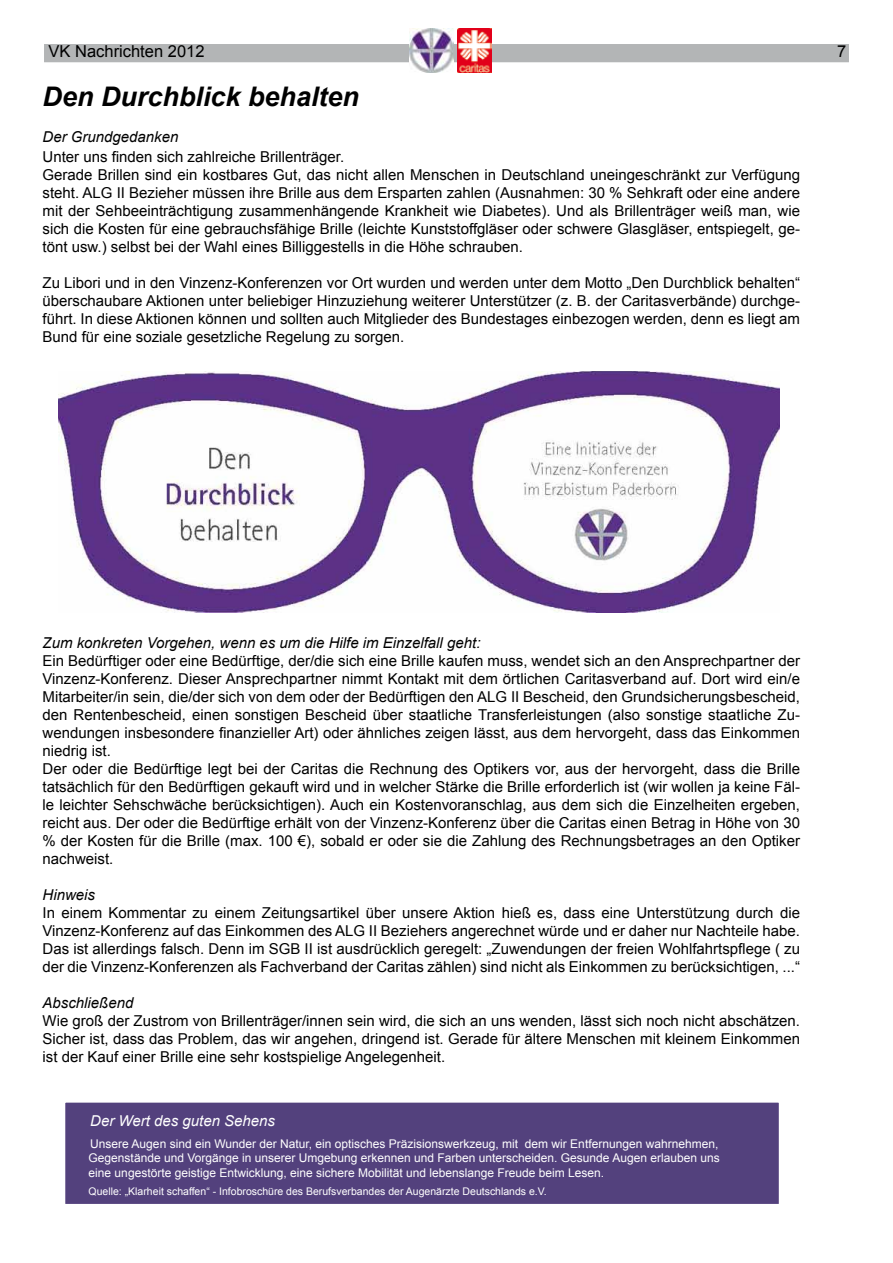
<style>
.page{position:relative;width:893px;height:1263px;background:#fff}
.page>*{position:absolute;margin:0;border:0;box-sizing:border-box;transform-origin:0 0}
.t1{font:italic 700 27px "Arial";color:#000}
.t2{font:16.5px "Arial";color:#000}
.t3{font:15px/18px "Arial";color:#000;text-align:justify}
.t4{font:italic 15px "Arial";color:#000}
.t5{font:italic 15px "Arial";color:#fff}
.t6{font:12px/14.4px "Arial";color:#fff;text-align:justify}
.t7{font:10.5px "Arial";color:#fff}
</style>
<div class="page">
<div style="left:43px;top:43px;width:807px;height:20px;background:#b3b5b6"></div>
<div style="left:43px;top:43px;width:807px;height:21px;border:2px solid #fff"></div>
<img style="left:410px;top:28px;width:44px;height:44px">
<img style="left:458px;top:28px;width:33px;height:44px">
<img style="left:58px;top:371px;width:721px;height:241px">
<div style="left:65px;top:1102px;width:714px;height:103px;background:#53417d"></div>
<div style="left:64px;top:1101px;width:716px;height:104px;border:2px solid #fff"></div>
<p class="t2" style="left:49px;top:41px;width:157px">VK Nachrichten 2012</p>
<p class="t2" style="left:837px;top:41px;width:11px">7</p>
<h1 class="t1" style="left:43px;top:79px;width:318px">Den Durchblick behalten</h1>
<p class="t4" style="left:43px;top:127px;width:137px">Der Grundgedanken</p>
<p class="t3" style="left:43px;top:147px;width:759px;text-align:left">Unter uns finden sich zahlreiche Brillenträger.<br>Gerade Brillen sind ein kostbares Gut, das nicht allen Menschen in Deutschland uneingeschränkt zur Verfügung steht. ALG II Bezieher müssen ihre Brille aus dem Ersparten zahlen (Ausnahmen: 30 % Sehkraft oder eine andere mit der Sehbeeinträchtigung zusammenhängende Krankheit wie Diabetes). Und als Brillenträger weiß man, wie sich die Kosten für eine gebrauchsfähige Brille (leichte Kunststoffgläser oder schwere Glasgläser, entspiegelt, ge&shy;tönt usw.) selbst bei der Wahl eines Billiggestells in die Höhe schrauben.</p>
<p class="t3" style="left:43px;top:273px;width:759px">Zu Libori und in den Vinzenz-Konferenzen vor Ort wurden und werden unter dem Motto „Den Durchblick behalten“ überschaubare Aktionen unter beliebiger Hinzuziehung weiterer Unterstützer (z. B. der Caritasverbände) durchge&shy;führt. In diese Aktionen können und sollten auch Mitglieder des Bundestages einbezogen werden, denn es liegt am Bund für eine soziale gesetzliche Regelung zu sorgen.</p>
<p class="t4" style="left:43px;top:633px;width:439px">Zum konkreten Vorgehen, wenn es um die Hilfe im Einzelfall geht:</p>
<p class="t3" style="left:43px;top:651px;width:759px;text-align:left">Ein Bedürftiger oder eine Bedürftige, der/die sich eine Brille kaufen muss, wendet sich an den Ansprechpartner der Vinzenz-Konferenz. Dieser Ansprechpartner nimmt Kontakt mit dem örtlichen Caritasverband auf. Dort wird ein/e Mitarbeiter/in sein, die/der sich von dem oder der Bedürftigen den ALG II Bescheid, den Grundsicherungsbescheid, den Rentenbescheid, einen sonstigen Bescheid über staatliche Transferleistungen (also sonstige staatliche Zu&shy;wendungen insbesondere finanzieller Art) oder ähnliches zeigen lässt, aus dem hervorgeht, dass das Einkommen niedrig ist.<br>Der oder die Bedürftige legt bei der Caritas die Rechnung des Optikers vor, aus der hervorgeht, dass die Brille tatsächlich für den Bedürftigen gekauft wird und in welcher Stärke die Brille erforderlich ist (wir wollen ja keine Fäl&shy;le leichter Sehschwäche berücksichtigen). Auch ein Kostenvoranschlag, aus dem sich die Einzelheiten ergeben, reicht aus. Der oder die Bedürftige erhält von der Vinzenz-Konferenz über die Caritas einen Betrag in Höhe von 30 % der Kosten für die Brille (max. 100 €), sobald er oder sie die Zahlung des Rechnungsbetrages an den Optiker nachweist.</p>
<p class="t4" style="left:43px;top:885px;width:54px">Hinweis</p>
<p class="t3" style="left:43px;top:903px;width:759px">In einem Kommentar zu einem Zeitungsartikel über unsere Aktion hieß es, dass eine Unterstützung durch die Vinzenz-Konferenz auf das Einkommen des ALG II Beziehers angerechnet würde und er daher nur Nachteile habe.<br>Das ist allerdings falsch. Denn im SGB II ist ausdrücklich geregelt: „Zuwendungen der freien Wohlfahrtspflege ( zu der die Vinzenz-Konferenzen als Fachverband der Caritas zählen) sind nicht als Einkommen zu berücksichtigen, ...“</p>
<p class="t4" style="left:43px;top:993px;width:92px">Abschließend</p>
<p class="t3" style="left:43px;top:1011px;width:759px">Wie groß der Zustrom von Brillenträger/innen sein wird, die sich an uns wenden, lässt sich noch nicht abschätzen.<br>Sicher ist, dass das Problem, das wir angehen, dringend ist. Gerade für ältere Menschen mit kleinem Einkommen ist der Kauf einer Brille eine sehr kostspielige Angelegenheit.</p>
<p class="t5" style="left:90px;top:1111px;width:186px">Der Wert des guten Sehens</p>
<p class="t6" style="left:89px;top:1136px;width:633px">Unsere Augen sind ein Wunder der Natur, ein optisches Präzisionswerkzeug, mit dem wir Entfernungen wahrnehmen, Gegenstände und Vorgänge in unserer Umgebung erkennen und Farben unterscheiden. Gesunde Augen erlauben uns eine ungestörte geistige Entwicklung, eine sichere Mobilität und lebenslange Freude beim Lesen.</p>
<p class="t7" style="left:89px;top:1184px;width:460px">Quelle: „Klarheit schaffen“ - Infobroschüre des Berufsverbandes der Augenärzte Deutschlands e.V.</p>
</div>
